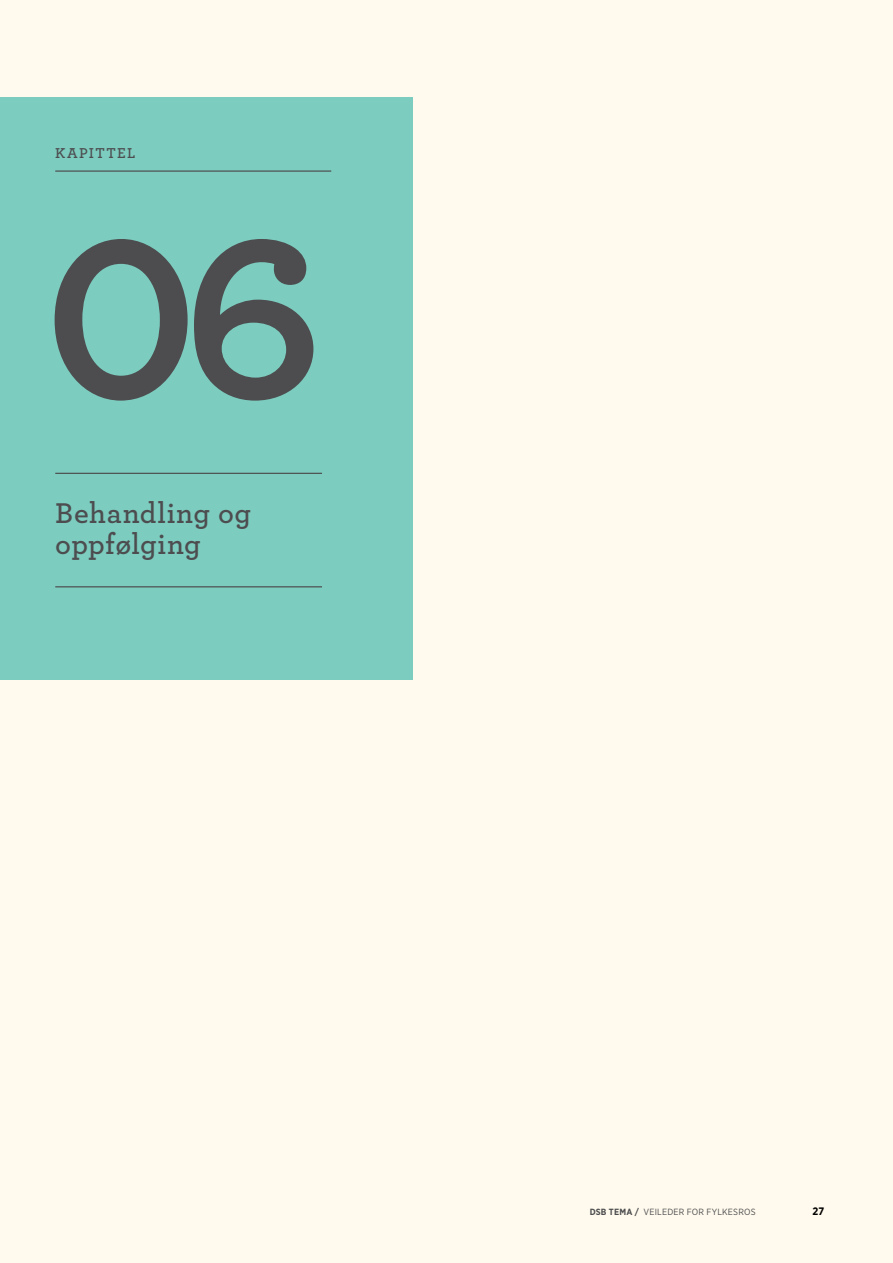
<style>
.page{position:relative;width:893px;height:1263px;background:#fffaed}
.page>*{position:absolute;margin:0;border:0;box-sizing:border-box;transform-origin:0 0}
.t1{font:700 237px "Archer";color:#4d4d4f}
.t2{font:600 30px/31.5px "Archer";letter-spacing:.02em;color:#4d4d4f}
.t3{font:600 15px "Archer";letter-spacing:.09em;color:#4d4d4f}
.t4{font:700 10.8px "Gotham Narrow";color:#000}
.t5{font:9px "Gotham Narrow";letter-spacing:.02em;color:#4d4d4f}
.s1{font-weight:700}
</style>
<div class="page">
<div style="left:0;top:97px;width:412px;height:583px;background:#7cccbf"></div>
<hr style="left:55px;top:170px;width:276px;height:2px;background:#4d4d4f">
<hr style="left:55px;top:473px;width:267px;height:1px;background:#4d4d4f">
<hr style="left:55px;top:586px;width:267px;height:1px;background:#4d4d4f">
<p class="t3" style="left:55px;top:141px;width:82px">KAPITTEL</p>
<p class="t3" style="left:67px;top:141px;width:82px">KAPI TEL</p>
<h1 class="t1" style="left:43px;top:132px;width:280px">06</h1>
<h1 class="t1" style="left:187px;top:132px;width:105px">1</h1>
<p class="t2" style="left:55px;top:495px;width:197px">Behandling og oppfølging</p>
<p class="t2" style="left:67px;top:517px;width:151px">Innledning</p>
<p class="t5" style="left:590px;top:1206px;width:167px"><span class="s1">DSB TEMA /</span> VEILEDER FOR FYLKESROS</p>
<p class="t4" style="left:812px;top:1204px;width:13px">27</p>
</div>
